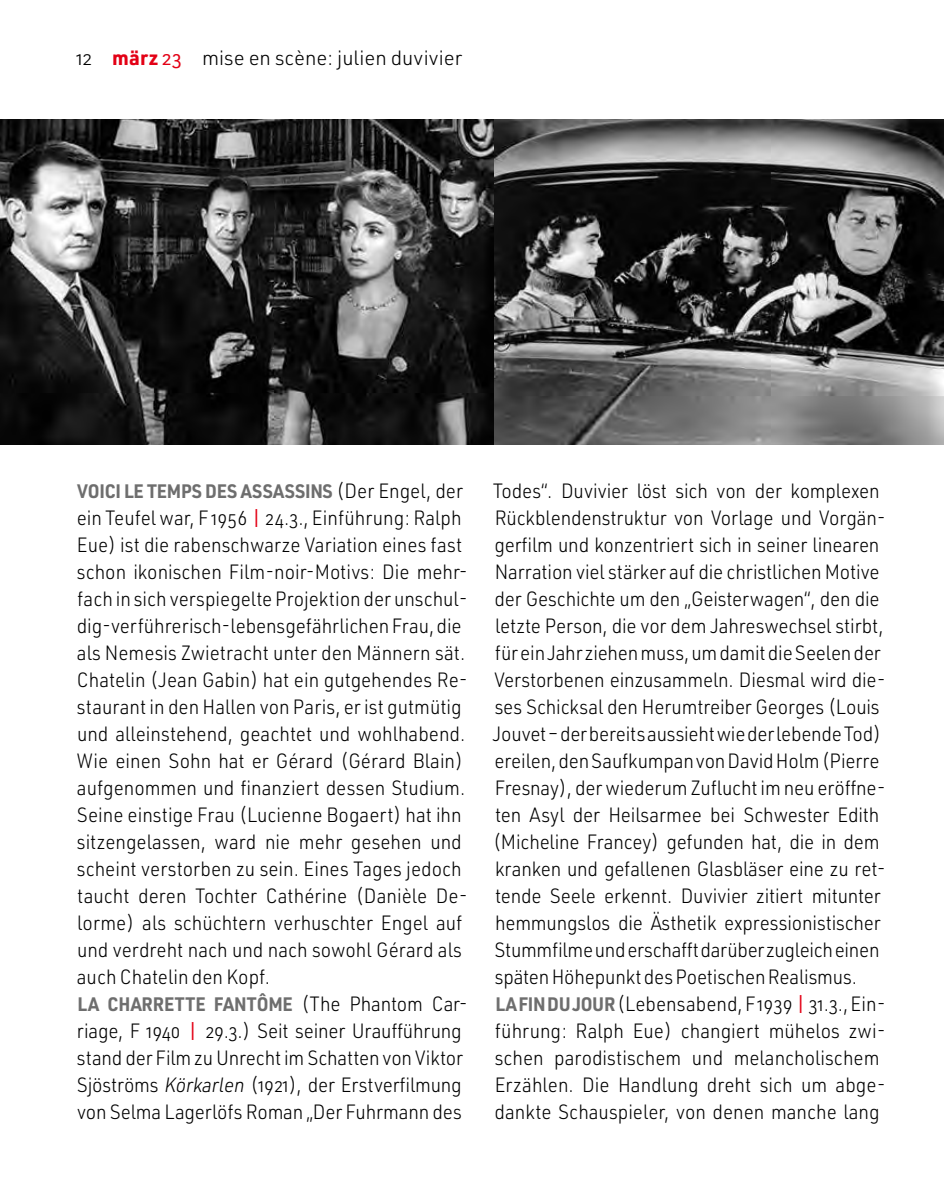
<style>
.page{position:relative;width:944px;height:1200px;background:#fff}
.page>*{position:absolute;margin:0;border:0;box-sizing:border-box;transform-origin:0 0}
.Brot_2_60_70_80{font:300 20.25px/27px "URWDIN";letter-spacing:-.01em;color:#000;scale:.92 1}
.Brot_2{font:300 20.25px/27px "URWDIN";color:#000;scale:.92 1}
.Brot_2_60_70_80-2{font:300 20.25px "URWDIN";letter-spacing:-.01em;color:#000}
.Brot_2-2{font:700 19.12px "URWDIN";letter-spacing:-.015em;color:#6e6e6e;scale:.93 1}
.Brot_2_60_70_80-3{font:700 19.12px "URWDIN";color:#6e6e6e;scale:.93 1}
.s1{font-weight:700;color:#e30015}
.s2{font-weight:400;color:#e30015}
.s3{font-weight:300;font-size:20.25px;color:#000}
.s4{font-family:"URWDIN Cond";font-weight:400;color:#e30015}
.s5{font-style:italic}
.s6{font-weight:700;font-size:19.12px;color:#6e6e6e}
</style>
<div class="page">
<img style="left:0;top:119px;width:944px;height:325px">
<p class="Brot_2_60_70_80-2" style="left:77px;top:45px;width:387px">12 <span class="s1">märz</span> <span class="s2">23</span> mise en scène: julien duvivier</p>
<p class="Brot_2-2" style="left:77px;top:477px;width:416px">VOICI LE TEMPS DES ASSASSINS <span class="s3">(Der Engel, der</span></p>
<p class="Brot_2" style="left:77px;top:503px;width:427px">ein Teufel war, F 1956 <span class="s4">|</span> 24.3., Einführung: Ralph Eue) ist die rabenschwarze Variation eines fast schon ikonischen Film-noir-Motivs: Die mehr&shy;fach in sich verspiegelte Projektion der unschul&shy;dig-verführerisch-lebensgefährlichen Frau, die als Nemesis Zwietracht unter den Männern sät.<br>Chatelin (Jean Gabin) hat ein gutgehendes Re&shy;staurant in den Hallen von Paris, er ist gutmütig und alleinstehend, geachtet und wohlhabend.<br>Wie einen Sohn hat er Gérard (Gérard Blain) aufgenommen und finanziert dessen Studium.<br>Seine einstige Frau (Lucienne Bogaert) hat ihn sitzengelassen, ward nie mehr gesehen und scheint verstorben zu sein. Eines Tages jedoch taucht deren Tochter Cathérine (Danièle De&shy;lorme) als schüchtern verhuschter Engel auf und verdreht nach und nach sowohl Gérard als auch Chatelin den Kopf.</p>
<p class="Brot_2_60_70_80-3" style="left:78px;top:990px;width:421px">LA CHARRETTE FANTÔME <span class="s3">(The Phantom Car-</span></p>
<p class="Brot_2_60_70_80" style="left:77px;top:1016px;width:421px;text-align:justify">riage, F 1940 <span class="s4">|</span> 29.3.) Seit seiner Uraufführung stand der Film zu Unrecht im Schatten von Viktor Sjöströms <span class="s5">Körkarlen</span> (1921), der Erstverfilmung von Selma Lagerlöfs Roman „Der Fuhrmann des</p>
<p class="Brot_2_60_70_80" style="left:493px;top:476px;width:429px">Todes“. Duvivier löst sich von der komplexen Rückblendenstruktur von Vorlage und Vorgän&shy;gerfilm und konzentriert sich in seiner linearen Narration viel stärker auf die christlichen Motive der Geschichte um den „Geisterwagen“, den die letzte Person, die vor dem Jahreswechsel stirbt, für ein Jahr ziehen muss, um damit die Seelen der Verstorbenen einzusammeln. Diesmal wird die&shy;ses Schicksal den Herumtreiber Georges (Louis Jouvet – der bereits aussieht wie der lebende Tod) ereilen, den Saufkumpan von David Holm (Pierre Fresnay), der wiederum Zuflucht im neu eröffne&shy;ten Asyl der Heilsarmee bei Schwester Edith (Micheline Francey) gefunden hat, die in dem kranken und gefallenen Glasbläser eine zu ret&shy;tende Seele erkennt. Duvivier zitiert mitunter hemmungslos die Ästhetik expressionistischer Stummfilme und erschafft darüber zugleich einen späten Höhepunkt des Poetischen Realismus.</p>
<p class="Brot_2_60_70_80" style="left:494px;top:989px;width:427px"><span class="s6">LA FIN DU JOUR</span> (Lebensabend, F 1939 <span class="s4">|</span> 31.3., Ein&shy;führung: Ralph Eue) changiert mühelos zwi&shy;schen parodistischem und melancholischem Erzählen. Die Handlung dreht sich um abge&shy;dankte Schauspieler, von denen manche lang</p>
</div>
